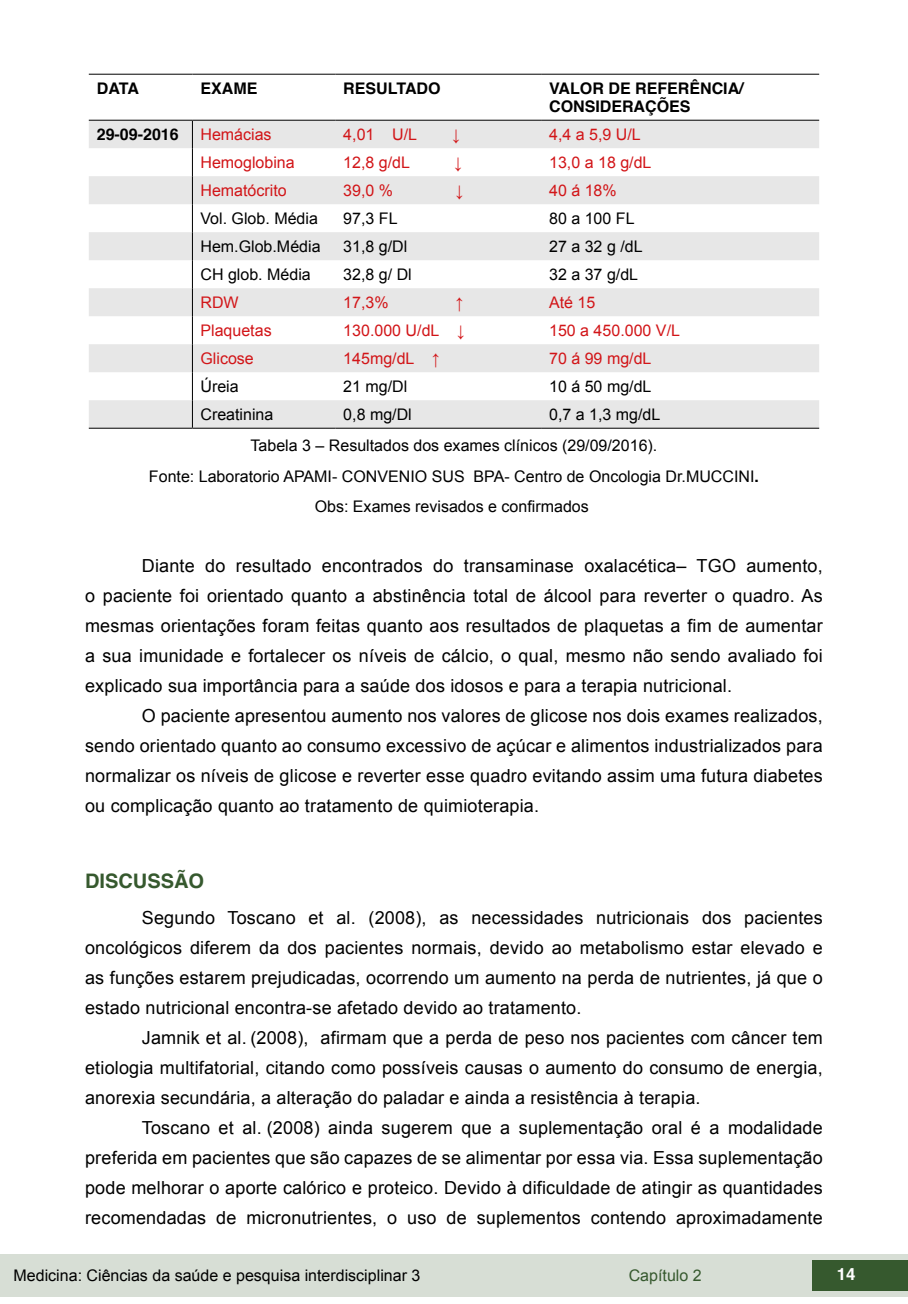
<style>
.page{position:relative;width:908px;height:1304px;background:#fff}
.page>*{position:absolute;margin:0;border:0;box-sizing:border-box;transform-origin:0 0}
.t1{font:700 20px "Helvetica";color:#36592e}
.t2{font:18px/30px "Arial";letter-spacing:.01em;color:#000;text-align:justify}
.t3{font:700 16.8px "Helvetica";color:#fff}
.t4{font:16px "Arial";color:#000}
.t5{font:16px "Arial";color:#d21518}
.t6{font:700 16px/18px "Helvetica";color:#000}
.t7{font:16px "Arial";color:#36592e}
.t8{font:16px "Arial";color:#d21518}
.s1{font-style:inherit}
.s2{font-family:"Helvetica";font-weight:700}
</style>
<div class="page">
<div style="left:0;top:1254px;width:906px;height:43px;background:#d7ded5"></div>
<div style="left:812px;top:1261px;width:95px;height:30px;background:#36592e"></div>
<svg style="left:89px;top:121px;width:729px;height:307px;fill:#e7e7e7"></svg>
<hr style="left:192px;top:428px;width:143px;height:1px;background:#000">
<hr style="left:335px;top:428px;width:206px;height:1px;background:#000">
<hr style="left:541px;top:428px;width:277px;height:1px;background:#000">
<hr style="left:89px;top:74px;width:103px;height:1px;background:#000">
<hr style="left:192px;top:74px;width:143px;height:1px;background:#000">
<hr style="left:335px;top:74px;width:206px;height:1px;background:#000">
<hr style="left:541px;top:74px;width:277px;height:1px;background:#000">
<hr style="left:192px;top:120px;width:143px;height:1px;background:#000">
<hr style="left:335px;top:120px;width:206px;height:1px;background:#000">
<hr style="left:541px;top:120px;width:277px;height:1px;background:#000">
<hr style="left:89px;top:120px;width:103px;height:1px;background:#000">
<svg style="left:192px;top:121px;width:1px;height:307px"></svg>
<hr style="left:89px;top:428px;width:103px;height:1px;background:#000">
<p class="t6" style="left:97px;top:80px;width:44px">DATA</p>
<p class="t6" style="left:200px;top:80px;width:58px">EXAME</p>
<p class="t6" style="left:343px;top:80px;width:99px">RESULTADO</p>
<p class="t6" style="left:549px;top:80px;width:196px">VALOR DE REFERÊNCIA/<br>CONSIDERAÇÕES</p>
<p class="t6" style="left:97px;top:126px;width:83px">29-09-2016</p>
<p class="t5" style="left:200px;top:124px;width:73px">Hemácias</p>
<p class="t5" style="left:343px;top:124px;width:75px">4,01 U/L</p>
<p class="t8" style="left:452px;top:124px;width:9px">↓</p>
<p class="t5" style="left:549px;top:124px;width:93px">4,4 a 5,9 U/L</p>
<p class="t5" style="left:200px;top:152px;width:96px">Hemoglobina</p>
<p class="t5" style="left:343px;top:152px;width:68px">12,8 g/dL</p>
<p class="t8" style="left:454px;top:152px;width:9px">↓</p>
<p class="t5" style="left:549px;top:152px;width:104px">13,0 a 18 g/dL</p>
<p class="t5" style="left:200px;top:180px;width:88px">Hematócrito</p>
<p class="t5" style="left:343px;top:180px;width:51px">39,0 %</p>
<p class="t8" style="left:455px;top:180px;width:9px">↓</p>
<p class="t5" style="left:549px;top:180px;width:69px">40 á 18%</p>
<p class="t4" style="left:200px;top:208px;width:119px">Vol. Glob. Média</p>
<p class="t4" style="left:343px;top:208px;width:56px">97,3 FL</p>
<p class="t4" style="left:549px;top:208px;width:87px">80 a 100 FL</p>
<p class="t4" style="left:200px;top:236px;width:122px">Hem.Glob.Média</p>
<p class="t4" style="left:343px;top:236px;width:66px">31,8 g/Dl</p>
<p class="t4" style="left:549px;top:236px;width:95px">27 a 32 g /dL</p>
<p class="t4" style="left:200px;top:264px;width:112px">CH glob. Média</p>
<p class="t4" style="left:343px;top:264px;width:70px">32,8 g/ Dl</p>
<p class="t4" style="left:549px;top:264px;width:90px">32 a 37 g/dL</p>
<p class="t5" style="left:200px;top:292px;width:40px">RDW</p>
<p class="t5" style="left:343px;top:292px;width:47px">17,3%</p>
<p class="t8" style="left:455px;top:292px;width:9px">↑</p>
<p class="t5" style="left:549px;top:292px;width:48px">Até 15</p>
<p class="t5" style="left:200px;top:320px;width:73px">Plaquetas</p>
<p class="t5" style="left:343px;top:320px;width:123px">130.000 U/dL <span class="s1">↓</span></p>
<p class="t5" style="left:549px;top:320px;width:132px">150 a 450.000 V/L</p>
<p class="t5" style="left:200px;top:348px;width:55px">Glicose</p>
<p class="t5" style="left:343px;top:348px;width:98px">145mg/dL <span class="s1">↑</span></p>
<p class="t5" style="left:549px;top:348px;width:104px">70 á 99 mg/dL</p>
<p class="t4" style="left:200px;top:376px;width:40px">Úreia</p>
<p class="t4" style="left:343px;top:376px;width:66px">21 mg/Dl</p>
<p class="t4" style="left:549px;top:376px;width:104px">10 á 50 mg/dL</p>
<p class="t4" style="left:200px;top:404px;width:74px">Creatinina</p>
<p class="t4" style="left:343px;top:404px;width:70px">0,8 mg/Dl</p>
<p class="t4" style="left:549px;top:404px;width:113px">0,7 a 1,3 mg/dL</p>
<p class="t4" style="left:250px;top:435px;width:408px">Tabela 3 – Resultados dos exames clínicos (29/09/2016).</p>
<p class="t4" style="left:149px;top:466px;width:611px">Fonte: Laboratorio APAMI- CONVENIO SUS BPA- Centro de Oncologia Dr.MUCCINI<span class="s2">.</span></p>
<p class="t4" style="left:314px;top:496px;width:275px">Obs: Exames revisados e confirmados</p>
<p class="t2" style="left:85px;top:551px;width:738px;text-indent:57px">Diante do resultado encontrados do transaminase oxalacética– TGO aumento, o paciente foi orientado quanto a abstinência total de álcool para reverter o quadro. As mesmas orientações foram feitas quanto aos resultados de plaquetas a fim de aumentar a sua imunidade e fortalecer os níveis de cálcio, o qual, mesmo não sendo avaliado foi explicado sua importância para a saúde dos idosos e para a terapia nutricional.</p>
<p class="t2" style="left:85px;top:701px;width:738px;text-indent:57px">O paciente apresentou aumento nos valores de glicose nos dois exames realizados, sendo orientado quanto ao consumo excessivo de açúcar e alimentos industrializados para normalizar os níveis de glicose e reverter esse quadro evitando assim uma futura diabetes ou complicação quanto ao tratamento de quimioterapia.</p>
<p class="t1" style="left:85px;top:865px;width:120px">DISCUSSÃO</p>
<p class="t2" style="left:85px;top:903px;width:738px;text-indent:57px">Segundo Toscano et al. (2008), as necessidades nutricionais dos pacientes oncológicos diferem da dos pacientes normais, devido ao metabolismo estar elevado e as funções estarem prejudicadas, ocorrendo um aumento na perda de nutrientes, já que o estado nutricional encontra-se afetado devido ao tratamento.</p>
<p class="t2" style="left:85px;top:1023px;width:739px;text-indent:57px">Jamnik et al. (2008), afirmam que a perda de peso nos pacientes com câncer tem etiologia multifatorial, citando como possíveis causas o aumento do consumo de energia, anorexia secundária, a alteração do paladar e ainda a resistência à terapia.</p>
<p class="t2" style="left:85px;top:1113px;width:738px;text-indent:57px">Toscano et al. (2008) ainda sugerem que a suplementação oral é a modalidade preferida em pacientes que são capazes de se alimentar por essa via. Essa suplementação pode melhorar o aporte calórico e proteico. Devido à dificuldade de atingir as quantidades recomendadas de micronutrientes, o uso de suplementos contendo aproximadamente</p>
<p class="t4" style="left:14px;top:1265px;width:408px">Medicina: Ciências da saúde e pesquisa interdisciplinar 3</p>
<p class="t7" style="left:628px;top:1265px;width:74px">Capítulo 2</p>
<p class="t3" style="left:836px;top:1261px;width:20px">14</p>
</div>
